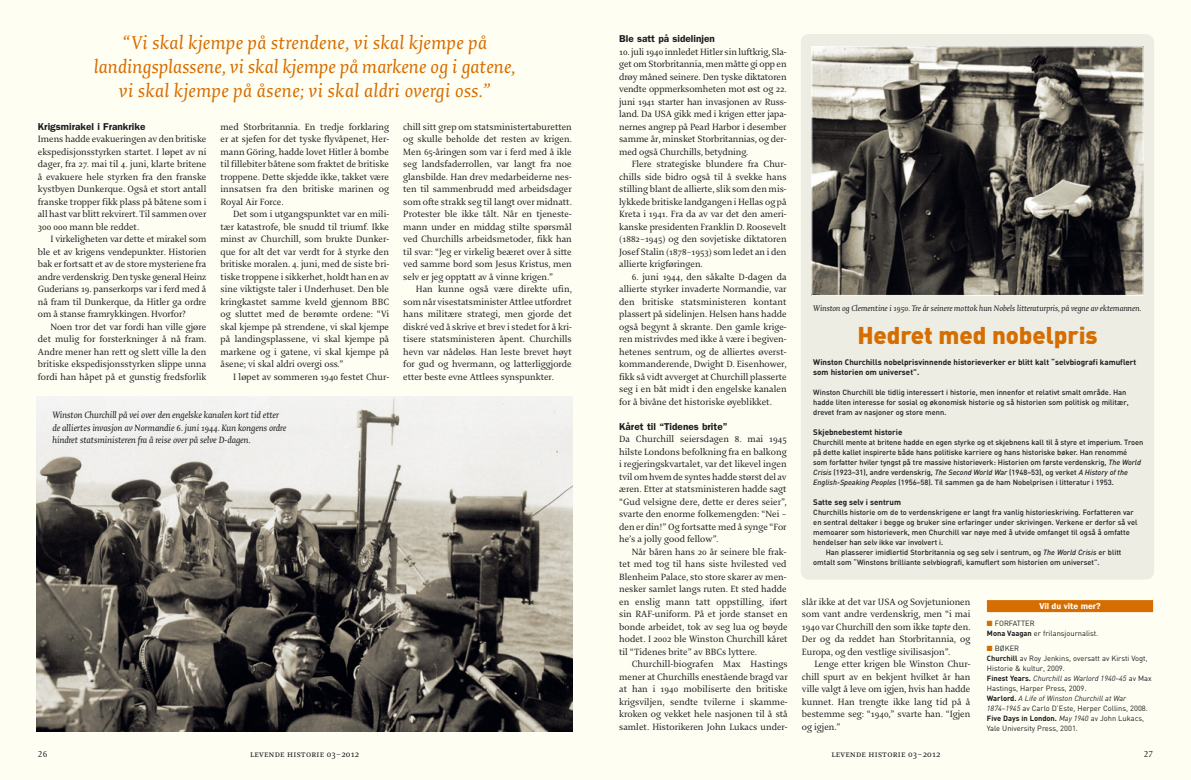
<style>
.page{position:relative;width:1191px;height:780px;background:#fffef3}
.page>*{position:absolute;margin:0;border:0;box-sizing:border-box;transform-origin:0 0}
.t1{font:900 24px "DIN";letter-spacing:-.005em;color:#d66d00}
.t2{font:italic 20px/24px "Enigma";letter-spacing:.025em;color:#d66d00;text-align:center}
.t3{font:600 10px "Franklin Gothic";color:#1b1c20}
.t4{font:9.8px/12.5px "Enigma";color:#1b1c20;text-align:justify}
.t5{font:italic 9.8px/12.5px "Enigma";color:#1b1c20}
.t6{font:9.8px "Enigma SC";letter-spacing:.025em;color:#1b1c20}
.t7{font:600 9px "Franklin Gothic Itc T";color:#fff}
.t8{font:italic 8.8px "Enigma";color:#1b1c20}
.t9{font:700 8px/10px "DIN";color:#1b1c20}
.t10{font:500 7.5px/10px "DIN";color:#1b1c20}
.t11{font:7.5px/10px "DIN";color:#1b1c20}
.s1{font-family:"Enigma"}
.s2{font-style:italic}
.s3{color:#d66d00}
.s4{font-weight:700}
</style>
<div class="page">
<div style="left:987px;top:600px;width:166px;height:12px;background:#d66d00"></div>
<div style="left:801px;top:34px;width:353px;height:545px;background:#edede4;border-radius:9px"></div>
<img style="left:37px;top:396px;width:536px;height:335px">
<img style="left:813px;top:48px;width:328px;height:246px">
<div style="left:811px;top:46px;width:332px;height:250px;border:1px solid #fff"></div>
<h2 class="t2" style="left:94px;top:32px;width:423px">“Vi skal kjempe på strendene, vi skal kjempe på landingsplassene, vi skal kjempe på markene og i gatene, vi skal kjempe på åsene; vi skal aldri overgi oss.”</h2>
<p class="t3" style="left:38px;top:123px;width:109px">Krigsmirakel i Frankrike</p>
<p class="t4" style="left:38px;top:134px;width:170px">Imens hadde evakueringen av den britiske ekspedisjonsstyrken startet. I løpet av ni dager, fra 27. mai til 4. juni, klarte britene å evakuere hele styrken fra den franske kystbyen Dunkerque. Også et stort antall franske tropper fikk plass på båtene som i all hast var blitt rekvirert. Til sammen over 300 000 mann ble reddet.</p>
<p class="t4" style="left:38px;top:234px;width:170px;text-indent:13px">I virkeligheten var dette et mirakel som ble et av krigens vendepunkter. Historien bak er fortsatt et av de store mysteriene fra andre verdenskrig. Den tyske general Heinz Guderians 19. panserkorps var i ferd med å nå fram til Dunkerque, da Hitler ga ordre om å stanse framrykkingen. Hvorfor?</p>
<p class="t4" style="left:38px;top:321px;width:170px;text-indent:13px">Noen tror det var fordi han ville gjøre det mulig for forsterkninger å nå fram.<br>Andre mener han rett og slett ville la den britiske ekspedisjonsstyrken slippe unna fordi han håpet på et gunstig fredsforlik</p>
<p class="t4" style="left:220px;top:121px;width:170px">med Storbritannia. En tredje forklaring er at sjefen for det tyske flyvåpenet, Her&shy;mann Göring, hadde lovet Hitler å bombe til fillebiter båtene som fraktet de britiske troppene. Dette skjedde ikke, takket være innsatsen fra den britiske marinen og Royal Air Force.</p>
<p class="t4" style="left:220px;top:209px;width:170px;text-indent:13px">Det som i utgangspunktet var en mili&shy;tær katastrofe, ble snudd til triumf. Ikke minst av Churchill, som brukte Dunker&shy;que for alt det var verdt for å styrke den britiske moralen. 4. juni, med de siste bri&shy;tiske troppene i sikkerhet, holdt han en av sine viktigste taler i Underhuset. Den ble kringkastet samme kveld gjennom BBC og sluttet med de berømte ordene: “Vi skal kjempe på strendene, vi skal kjempe på landingsplassene, vi skal kjempe på markene og i gatene, vi skal kjempe på åsene; vi skal aldri overgi oss.”</p>
<p class="t4" style="left:233px;top:371px;width:157px">I løpet av sommeren 1940 festet Chur-</p>
<p class="t5" style="left:52px;top:409px;width:235px">Winston Churchill på vei over den engelske kanalen kort tid etter de alliertes invasjon av Normandie 6. juni 1944. Kun kongens ordre hindret statsministeren fra å reise over på selve D-dagen.</p>
<p class="t4" style="left:403px;top:121px;width:170px">chill sitt grep om statsministertaburetten og skulle beholde det resten av krigen.<br>Men 65-åringen som var i ferd med å ikle seg landsfaderrollen, var langt fra noe glansbilde. Han drev medarbeiderne nes&shy;ten til sammenbrudd med arbeidsdager som ofte strakk seg til langt over midnatt.<br>Protester ble ikke tålt. Når en tjeneste&shy;mann under en middag stilte spørsmål ved Churchills arbeidsmetoder, fikk han til svar: “Jeg er virkelig beæret over å sitte ved samme bord som Jesus Kristus, men selv er jeg opptatt av å vinne krigen.”</p>
<p class="t4" style="left:403px;top:284px;width:170px;text-indent:12px">Han kunne også være direkte ufin, som når visestatsminister Attlee utfordret hans militære strategi, men gjorde det diskré ved å skrive et brev i stedet for å kri&shy;tisere statsministeren åpent. Churchills hevn var nådeløs. Han leste brevet høyt for gud og hvermann, og latterliggjorde etter beste evne Attlees synspunkter.</p>
<p class="t6" style="left:38px;top:748px;width:11px">26</p>
<p class="t6" style="left:250px;top:748px;width:111px">levende historie <span class="s1">03–2012</span></p>
<p class="t3" style="left:619px;top:35px;width:97px">Ble satt på sidelinjen</p>
<p class="t4" style="left:619px;top:46px;width:169px">10. juli 1940 innledet Hitler sin luftkrig, Sla&shy;get om Storbritannia, men måtte gi opp en drøy måned seinere. Den tyske diktatoren vendte oppmerksomheten mot øst og 22. juni 1941 starter han invasjonen av Russ&shy;land. Da USA gikk med i krigen etter japa&shy;nernes angrep på Pearl Harbor i desember samme år, minsket Storbritannias, og der&shy;med også Churchills, betydning.</p>
<p class="t4" style="left:619px;top:159px;width:169px;text-indent:13px">Flere strategiske blundere fra Chur&shy;chills side bidro også til å svekke hans stilling blant de allierte, slik som den mis&shy;lykkede britiske landgangen i Hellas og på Kreta i 1941. Fra da av var det den ameri&shy;kanske presidenten Franklin D. Roosevelt (1882–1945) og den sovjetiske diktatoren Josef Stalin (1878–1953) som ledet an i den allierte krigføringen.</p>
<p class="t4" style="left:619px;top:271px;width:169px;text-indent:13px">6. juni 1944, den såkalte D-dagen da allierte styrker invaderte Normandie, var den britiske statsministeren kontant plassert på sidelinjen. Helsen hans hadde også begynt å skrante. Den gamle krige&shy;ren mistrivdes med ikke å være i begiven&shy;hetenes sentrum, og de alliertes øverst&shy;kommanderende, Dwight D. Eisenhower, fikk så vidt avverget at Churchill plasserte seg i en båt midt i den engelske kanalen for å bivåne det historiske øyeblikket.</p>
<p class="t3" style="left:619px;top:423px;width:110px">Kåret til “Tidenes brite”</p>
<p class="t4" style="left:619px;top:434px;width:169px">Da Churchill seiersdagen 8. mai 1945 hilste Londons befolkning fra en balkong i regjeringskvartalet, var det likevel ingen tvil om hvem de syntes hadde størst del av æren. Etter at statsministeren hadde sagt “Gud velsigne dere, dette er deres seier”, svarte den enorme folkemengden: “Nei – den er din!” Og fortsatte med å synge “For he’s a jolly good fellow”.</p>
<p class="t4" style="left:619px;top:546px;width:170px;text-indent:13px">Når båren hans 20 år seinere ble frak&shy;tet med tog til hans siste hvilested ved Blenheim Palace, sto store skarer av men&shy;nesker samlet langs ruten. Et sted hadde en enslig mann tatt oppstilling, iført sin RAF-uniform. På et jorde stanset en bonde arbeidet, tok av seg lua og bøyde hodet. I 2002 ble Winston Churchill kåret til “Tidenes brite” av BBCs lyttere.</p>
<p class="t4" style="left:619px;top:659px;width:170px;text-indent:13px">Churchill-biografen Max Hastings mener at Churchills enestående bragd var at han i 1940 mobiliserte den britiske krigsviljen, sendte tvilerne i skamme&shy;kroken og vekket hele nasjonen til å stå samlet. Historikeren John Lukacs under-</p>
<p class="t8" style="left:813px;top:305px;width:330px">Winston og Clementine i 1950. Tre år seinere mottok hun Nobels litteraturpris, på vegne av ektemannen.</p>
<h1 class="t1" style="left:857px;top:326px;width:242px">Hedret med nobelpris</h1>
<p class="t9" style="left:813px;top:358px;width:324px">Winston Churchills nobelprisvinnende historieverker er blitt kalt “selvbiografi kamuflert som historien om universet”.</p>
<p class="t10" style="left:813px;top:388px;width:317px">Winston Churchill ble tidlig interessert i historie, men innenfor et relativt smalt område. Han hadde liten interesse for sosial og økonomisk historie og så historien som politisk og militær, drevet fram av nasjoner og store menn.</p>
<p class="t9" style="left:813px;top:428px;width:91px">Skjebnebestemt historie</p>
<p class="t10" style="left:813px;top:438px;width:331px">Churchill mente at britene hadde en egen styrke og et skjebnens kall til å styre et imperium. Troen på dette kallet inspirerte både hans politiske karriere og hans historiske bøker. Han renommé som forfatter hviler tyngst på tre massive historieverk: Historien om første verdenskrig, <span class="s2">The World Crisis</span> (1923–31), andre verdenskrig, <span class="s2">The Second World War</span> (1948–53), og verket <span class="s2">A History of the English-Speaking Peoples</span> (1956–58). Til sammen ga de ham Nobelprisen i litteratur i 1953.</p>
<p class="t9" style="left:813px;top:498px;width:89px">Satte seg selv i sentrum</p>
<p class="t10" style="left:813px;top:508px;width:322px">Churchills historie om de to verdenskrigene er langt fra vanlig historieskriving. Forfatteren var</p>
<p class="t10" style="left:813px;top:518px;width:326px">en sentral deltaker i begge og bruker sine erfaringer under skrivingen. Verkene er derfor så vel</p>
<p class="t10" style="left:813px;top:528px;width:318px">memoarer som historieverk, men Churchill var nøye med å utvide omfanget til også å omfatte</p>
<p class="t10" style="left:813px;top:538px;width:131px">hendelser han selv ikke var involvert i.</p>
<p class="t10" style="left:825px;top:548px;width:297px">Han plasserer imidlertid Storbritannia og seg selv i sentrum, og <span class="s2">The World Crisis</span> er blitt</p>
<p class="t10" style="left:813px;top:558px;width:288px">omtalt som “Winstons brilliante selvbiografi, kamuflert som historien om universet”.</p>
<p class="t4" style="left:802px;top:596px;width:170px">slår ikke at det var USA og Sovjetunionen som vant andre verdenskrig, men “i mai 1940 var Churchill den som ikke <span class="s2">tapte</span> den.<br>Der og da reddet han Storbritannia, og Europa, og den vestlige sivilisasjon”.</p>
<p class="t4" style="left:802px;top:659px;width:170px;text-indent:13px">Lenge etter krigen ble Winston Chur&shy;chill spurt av en bekjent hvilket år han ville valgt å leve om igjen, hvis han hadde kunnet. Han trengte ikke lang tid på å bestemme seg: “1940,” svarte han. “Igjen og igjen.”</p>
<p class="t7" style="left:1039px;top:603px;width:63px">Vil du vite mer?</p>
<p class="t11" style="left:987px;top:618px;width:113px"><span class="s3">■</span> FORFATTER<br><span class="s4">Mona Vaagan</span> er frilansjournalist.</p>
<p class="t11" style="left:987px;top:643px;width:166px"><span class="s3">■</span> BØKER<br><span class="s4">Churchill</span> av Roy Jenkins, oversatt av Kirsti Vogt, Historie &amp; kultur, 2009.<br><span class="s4">Finest Years.</span> <span class="s2">Churchill as Warlord 1940–45</span> av Max Hastings, Harper Press, 2009.<br><span class="s4">Warlord.</span> <span class="s2">A Life of Winston Churchill at War 1874–1945</span> av Carlo D’Este, Herper Collins, 2008.<br><span class="s4">Five Days in London.</span> <span class="s2">May 1940</span> av John Lukacs, Yale University Press, 2001.</p>
<p class="t6" style="left:831px;top:748px;width:111px">levende historie <span class="s1">03–2012</span></p>
<p class="t6" style="left:1143px;top:748px;width:11px">27</p>
</div>
